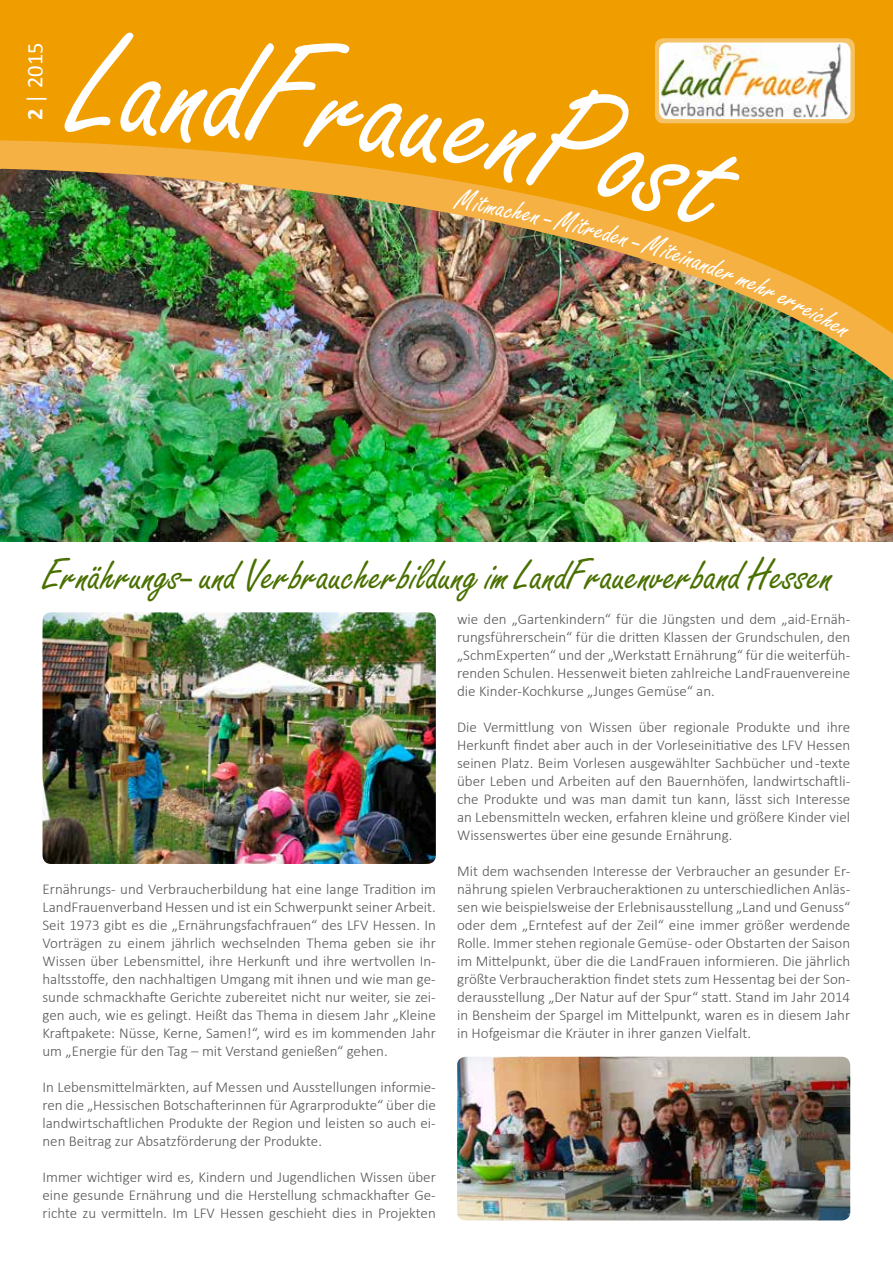
<style>
.page{position:relative;width:893px;height:1263px;background:#fff}
.page>*{position:absolute;margin:0;border:0;box-sizing:border-box;transform-origin:0 0}
.t1{font:153px "Freestyle Script Std";color:#fff}
.t2{font:45px "Freestyle Script Std";color:#497000}
.t3{font:30px "Freestyle Script Std";color:#fff}
.t4{font:22.5px "Calibri";color:#fff}
.t5{font:300 15px/18px "Calibri";color:#565655;text-align:justify}
.s1{font-weight:700}
</style>
<div class="page">
<img style="left:0;top:393px;width:893px;height:148px">
<img style="left:0;top:342px;width:893px;height:51px">
<img style="left:0;top:0;width:893px;height:342px">
<svg style="left:655px;top:38px;width:200px;height:85px"></svg>
<img style="left:457px;top:1057px;width:393px;height:163px">
<img style="left:43px;top:612px;width:393px;height:252px">
<img style="left:244px;top:34px;width:605px;height:305px">
<h3 class="t4" style="left:21px;top:120px;width:79px;rotate:-90deg"><span class="s1">2</span> | 2015</h3>
<h1 class="t1" style="left:77px;top:-6px;width:177px;rotate:3deg">Land</h1>
<h3 class="t3" style="left:477px;top:185px;width:33px;rotate:11deg">itma</h3>
<h3 class="t3" style="left:509px;top:191px;width:37px;rotate:12deg">chen</h3>
<h3 class="t3" style="left:561px;top:202px;width:41px;rotate:14deg">Mitr</h3>
<h2 class="t2" style="left:42px;top:549px;width:791px">Ernährungs- und Verbraucherbildung im LandFrauenverband Hessen</h2>
<p class="t5" style="left:43px;top:879px;width:395px">Ernährungs- und Verbraucherbildung hat eine lange Tradition im LandFrauenverband Hessen und ist ein Schwerpunkt seiner Arbeit.<br>Seit 1973 gibt es die „Ernährungsfachfrauen“ des LFV Hessen. In Vorträgen zu einem jährlich wechselnden Thema geben sie ihr Wissen über Lebensmittel, ihre Herkunft und ihre wertvollen In&shy;haltsstoffe, den nachhaltigen Umgang mit ihnen und wie man ge&shy;sunde schmackhafte Gerichte zubereitet nicht nur weiter, sie zei&shy;gen auch, wie es gelingt. Heißt das Thema in diesem Jahr „Kleine Kraftpakete: Nüsse, Kerne, Samen!“, wird es im kommenden Jahr um „Energie für den Tag – mit Verstand genießen“ gehen.</p>
<p class="t5" style="left:43px;top:1077px;width:395px">In Lebensmittelmärkten, auf Messen und Ausstellungen informie&shy;ren die „Hessischen Botschafterinnen für Agrarprodukte“ über die landwirtschaftlichen Produkte der Region und leisten so auch ei&shy;nen Beitrag zur Absatzförderung der Produkte.</p>
<p class="t5" style="left:43px;top:1167px;width:395px">Immer wichtiger wird es, Kindern und Jugendlichen Wissen über eine gesunde Ernährung und die Herstellung schmackhafter Ge&shy;richte zu vermitteln. Im LFV Hessen geschieht dies in Projekten</p>
<p class="t5" style="left:457px;top:609px;width:395px">wie den „Gartenkindern“ für die Jüngsten und dem „aid-Ernäh&shy;rungsführerschein“ für die dritten Klassen der Grundschulen, den „SchmExperten“ und der „Werkstatt Ernährung“ für die weiterfüh&shy;renden Schulen. Hessenweit bieten zahlreiche LandFrauenvereine die Kinder-Kochkurse „Junges Gemüse“ an.</p>
<p class="t5" style="left:457px;top:717px;width:395px">Die Vermittlung von Wissen über regionale Produkte und ihre Herkunft findet aber auch in der Vorleseinitiative des LFV Hessen seinen Platz. Beim Vorlesen ausgewählter Sachbücher und -texte über Leben und Arbeiten auf den Bauernhöfen, landwirtschaftli&shy;che Produkte und was man damit tun kann, lässt sich Interesse an Lebensmitteln wecken, erfahren kleine und größere Kinder viel Wissenswertes über eine gesunde Ernährung.</p>
<p class="t5" style="left:457px;top:861px;width:395px">Mit dem wachsenden Interesse der Verbraucher an gesunder Er&shy;nährung spielen Verbraucheraktionen zu unterschiedlichen Anläs&shy;sen wie beispielsweise der Erlebnisausstellung „Land und Genuss“ oder dem „Erntefest auf der Zeil“ eine immer größer werdende Rolle. Immer stehen regionale Gemüse- oder Obstarten der Saison im Mittelpunkt, über die die LandFrauen informieren. Die jährlich größte Verbraucheraktion findet stets zum Hessentag bei der Son&shy;derausstellung „Der Natur auf der Spur“ statt. Stand im Jahr 2014 in Bensheim der Spargel im Mittelpunkt, waren es in diesem Jahr in Hofgeismar die Kräuter in ihrer ganzen Vielfalt.</p>
</div>
